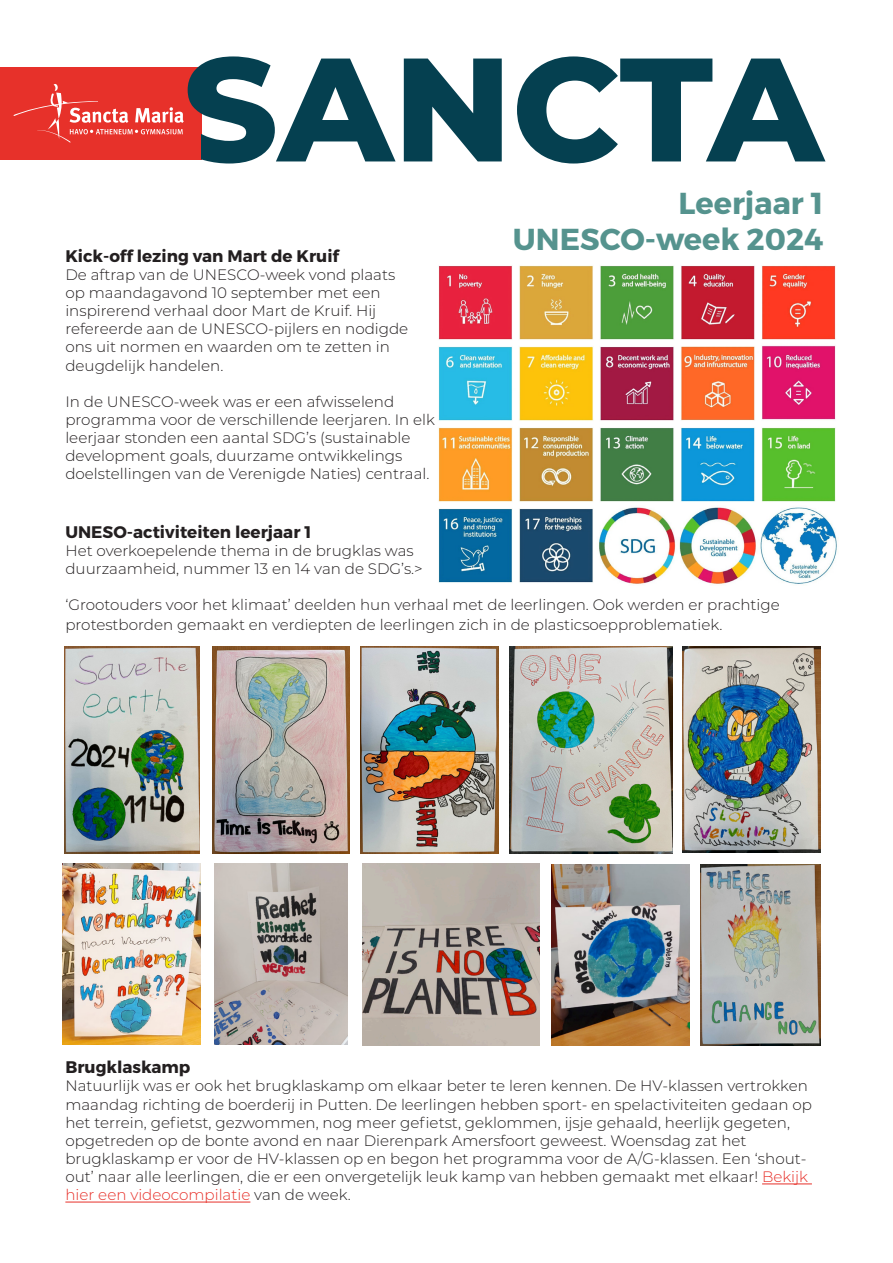
<style>
.page{position:relative;width:893px;height:1263px;background:#fff}
.page>*{position:absolute;margin:0;border:0;box-sizing:border-box;transform-origin:0 0}
.t1{font:800 147px "Montserrat";color:#054050}
.t2{font:700 30.3px "Montserrat";color:#55938e}
.t3{font:700 16.8px "Montserrat";color:#231f20}
.t4{font:300 15.15px/18.1px "Montserrat";color:#231f20}
.s1{color:#e7312a}
</style>
<div class="page">
<div style="left:0;top:67px;width:201px;height:93px;background:#e7312a"></div>
<svg style="left:13px;top:84px;width:171px;height:59px"></svg>
<hr style="left:762px;top:1183px;width:50px;height:1px;background:#e7312a">
<hr style="left:65px;top:1202px;width:185px;height:1px;background:#e7312a">
<img style="left:438px;top:265px;width:399px;height:319px">
<img style="left:700px;top:864px;width:121px;height:182px">
<img style="left:683px;top:646px;width:138px;height:206px">
<img style="left:361px;top:646px;width:137px;height:207px">
<img style="left:64px;top:646px;width:135px;height:207px">
<img style="left:212px;top:646px;width:138px;height:207px">
<img style="left:509px;top:646px;width:163px;height:207px">
<img style="left:63px;top:864px;width:138px;height:181px">
<img style="left:214px;top:864px;width:134px;height:181px">
<img style="left:552px;top:864px;width:138px;height:181px">
<img style="left:362px;top:864px;width:177px;height:181px">
<p class="t1" style="left:183px;top:2px;width:642px">SANCTA</p>
<p class="t2" style="left:678px;top:184px;width:146px">Leerjaar 1</p>
<p class="t2" style="left:513px;top:220px;width:312px">UNESCO-week 2024</p>
<p class="t3" style="left:65px;top:245px;width:275px">Kick-off lezing van Mart de Kruif</p>
<p class="t4" style="left:65px;top:265px;width:344px">De aftrap van de UNESCO-week vond plaats op maandagavond 10 september met een inspirerend verhaal door Mart de Kruif. Hij refereerde aan de UNESCO-pijlers en nodigde ons uit normen en waarden om te zetten in deugdelijk handelen.</p>
<p class="t4" style="left:65px;top:392px;width:371px">In de UNESCO-week was er een afwisselend programma voor de verschillende leerjaren. In elk leerjaar stonden een aantal SDG’s (sustainable development goals, duurzame ontwikkelings doelstellingen van de Verenigde Naties) centraal.</p>
<p class="t3" style="left:65px;top:521px;width:247px">UNESO-activiteiten leerjaar 1</p>
<p class="t4" style="left:65px;top:541px;width:359px">Het overkoepelende thema in de brugklas was duurzaamheid, nummer 13 en 14 van de SDG’s.&gt;</p>
<p class="t4" style="left:65px;top:594px;width:716px;line-height:20.1px">‘Grootouders voor het klimaat’ deelden hun verhaal met de leerlingen. Ook werden er prachtige protestborden gemaakt en verdiepten de leerlingen zich in de plasticsoepproblematiek.</p>
<p class="t3" style="left:65px;top:1057px;width:126px">Brugklaskamp</p>
<p class="t4" style="left:65px;top:1076px;width:748px">Natuurlijk was er ook het brugklaskamp om elkaar beter te leren kennen. De HV-klassen vertrokken maandag richting de boerderij in Putten. De leerlingen hebben sport- en spelactiviteiten gedaan op het terrein, gefietst, gezwommen, nog meer gefietst, geklommen, ijsje gehaald, heerlijk gegeten, opgetreden op de bonte avond en naar Dierenpark Amersfoort geweest. Woensdag zat het brugklaskamp er voor de HV-klassen op en begon het programma voor de A/G-klassen. Een ‘shout&shy;out’ naar alle leerlingen, die er een onvergetelijk leuk kamp van hebben gemaakt met elkaar! <span class="s1">Bekijk hier een videocompilatie</span> van de week.</p>
</div>
